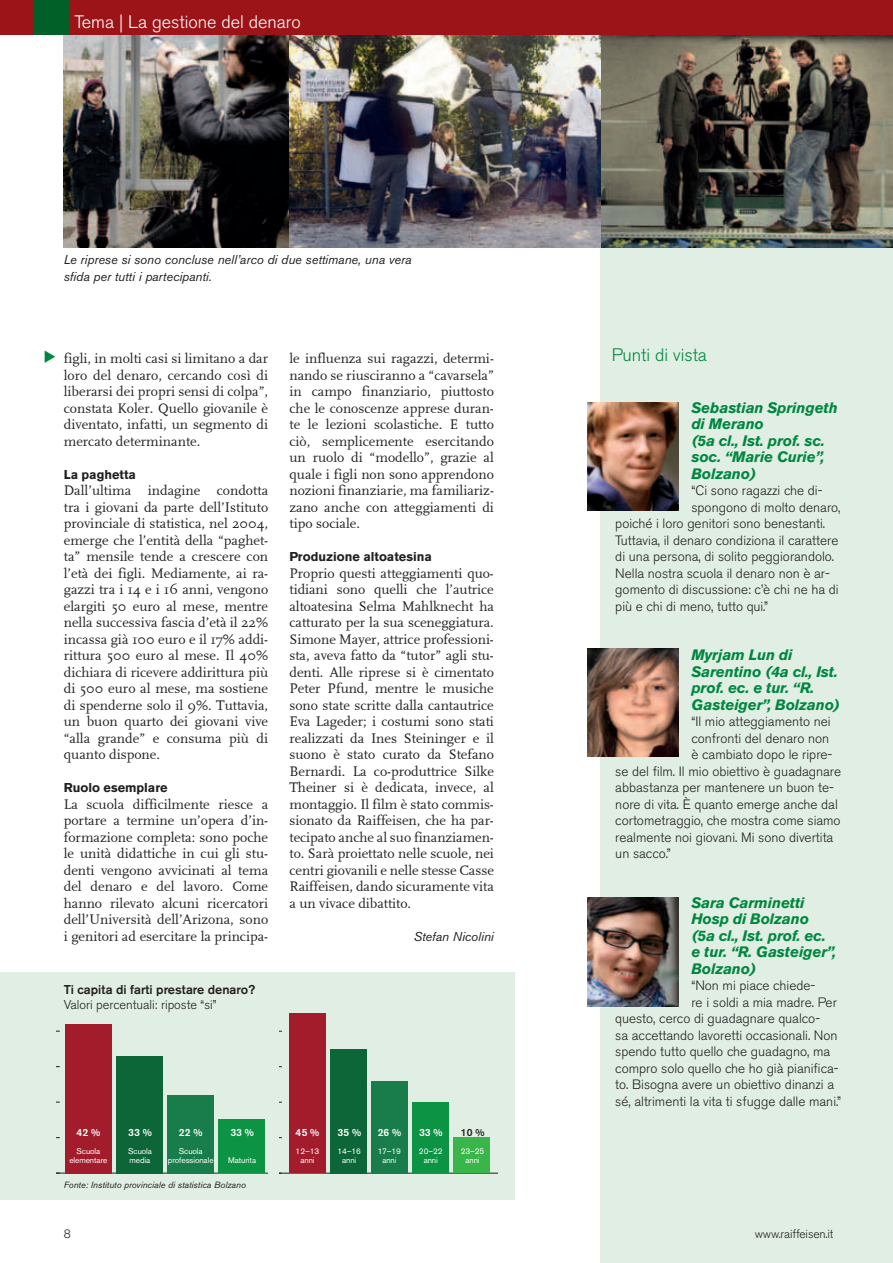
<style>
.page{position:relative;width:893px;height:1263px;background:#fff}
.page>*{position:absolute;margin:0;border:0;box-sizing:border-box;transform-origin:0 0}
.t1{font:300 18px "Akzidenz Grotesk BE";color:#fff}
.t2{font:300 18px "Akzidenz Grotesk BE";color:#00873f}
.t3{font:italic 700 15px/16.5px "Akzidenz Grotesk BE";letter-spacing:-.01em;color:#00873f}
.t4{font:14.25px/16.5px "FF Scala";color:#231f20;text-align:justify}
.t5{font:300 13.5px "Akzidenz Grotesk BE";color:#231f20}
.t6{font:italic 12.75px/16.5px "Akzidenz Grotesk BE";color:#231f20}
.t7{font:700 12.75px "Akzidenz Grotesk BE";color:#231f20}
.t8{font:500 12.75px "Akzidenz Grotesk BE";color:#231f20}
.t9{font:300 12.75px "Akzidenz Grotesk BE";color:#231f20}
.t10{font:300 12px "Akzidenz Grotesk BE";letter-spacing:-.01em;color:#231f20}
.t11{font:12px "Myriad Pro";color:#231f20}
.t12{font:500 10.35px "Akzidenz Grotesk BE";color:#fff}
.t13{font:500 10.35px "Akzidenz Grotesk BE";color:#231f20}
.t14{font:italic 9px "Akzidenz Grotesk BE";color:#231f20}
.t15{font:8.25px/9px "Akzidenz Grotesk BE";letter-spacing:-.01em;color:#fff;text-align:center}
</style>
<div class="page">
<img style="left:64px;top:34px;width:225px;height:214px">
<div style="left:601px;top:0;width:292px;height:1263px;background:#e0eee3"></div>
<img style="left:601px;top:34px;width:292px;height:214px">
<img style="left:289px;top:34px;width:312px;height:214px">
<div style="left:0;top:0;width:893px;height:34px;background:#9c1418"></div>
<div style="left:34px;top:0;width:34px;height:34px;background:#006028"></div>
<div style="left:0;top:972px;width:514px;height:227px;background:#e0eee3"></div>
<hr style="left:56px;top:1173px;width:212px;height:1px;background:#231f20">
<hr style="left:56px;top:1013px;width:1px;height:160px;background:#231f20">
<div style="left:219px;top:1120px;width:46px;height:53px;background:#0d9344"></div>
<div style="left:168px;top:1095px;width:46px;height:78px;background:#187d4a"></div>
<div style="left:116px;top:1056px;width:46px;height:117px;background:#0c6638"></div>
<div style="left:65px;top:1024px;width:46px;height:149px;background:#a31c2c"></div>
<hr style="left:279px;top:1173px;width:218px;height:1px;background:#231f20">
<hr style="left:279px;top:1007px;width:1px;height:166px;background:#231f20">
<div style="left:453px;top:1138px;width:37px;height:35px;background:#3ab54a"></div>
<div style="left:412px;top:1102px;width:37px;height:71px;background:#0d9344"></div>
<div style="left:371px;top:1081px;width:37px;height:92px;background:#187d4a"></div>
<div style="left:330px;top:1049px;width:37px;height:124px;background:#0c6638"></div>
<div style="left:289px;top:1013px;width:37px;height:160px;background:#a31c2c"></div>
<img style="left:587px;top:402px;width:92px;height:108px">
<img style="left:587px;top:648px;width:92px;height:109px">
<img style="left:587px;top:898px;width:92px;height:109px">
<p class="t1" style="left:74px;top:12px;width:268px">Coverstory | ????????????????????</p>
<p class="t1" style="left:74px;top:12px;width:228px">Tema | La gestione del denaro</p>
<p class="t6" style="left:64px;top:251px;width:349px">Le riprese si sono concluse nell’arco di due settimane, una vera sfida per tutti i partecipanti.</p>
<p class="t4" style="left:64px;top:350px;width:206px">figli, in molti casi si limitano a dar loro del denaro, cercando così di liberarsi dei propri sensi di colpa”, constata Koler. Quello giovanile è diventato, infatti, un segmento di mercato determinante.</p>
<p class="t7" style="left:64px;top:467px;width:74px">La paghetta</p>
<p class="t4" style="left:64px;top:482px;width:206px">Dall’ultima indagine condotta tra i giovani da parte dell’Istituto provinciale di statistica, nel 2004, emerge che l’entità della “paghet&shy;ta” mensile tende a crescere con l’età dei figli. Mediamente, ai ra&shy;gazzi tra i 14 e i 16 anni, vengono elargiti 50 euro al mese, mentre nella successiva fascia d’età il 22% incassa già 100 euro e il 17% addi&shy;rittura 500 euro al mese. Il 40% dichiara di ricevere addirittura più di 500 euro al mese, ma sostiene di spenderne solo il 9%. Tuttavia, un buon quarto dei giovani vive “alla grande” e consuma più di quanto dispone.</p>
<p class="t7" style="left:64px;top:780px;width:105px">Ruolo esemplare</p>
<p class="t4" style="left:64px;top:796px;width:206px">La scuola difficilmente riesce a portare a termine un’opera d’in&shy;formazione completa: sono poche le unità didattiche in cui gli stu&shy;denti vengono avvicinati al tema del denaro e del lavoro. Come hanno rilevato alcuni ricercatori dell’Università dell’Arizona, sono i genitori ad esercitare la principa-</p>
<p class="t11" style="left:259px;top:826px;width:14px">40</p>
<p class="t11" style="left:259px;top:862px;width:14px">30</p>
<p class="t11" style="left:259px;top:897px;width:14px">20</p>
<p class="t11" style="left:259px;top:933px;width:14px">10</p>
<p class="t8" style="left:64px;top:981px;width:193px">Ti capita di farti prestare denaro?</p>
<p class="t9" style="left:64px;top:997px;width:154px">Valori percentuali: riposte “si”</p>
<p class="t4" style="left:289px;top:350px;width:206px">le influenza sui ragazzi, determi&shy;nando se riusciranno a “cavarsela” in campo finanziario, piuttosto che le conoscenze apprese duran&shy;te le lezioni scolastiche. E tutto ciò, semplicemente esercitando un ruolo di “modello”, grazie al quale i figli non sono apprendono nozioni finanziarie, ma familiariz&shy;zano anche con atteggiamenti di tipo sociale.</p>
<p class="t7" style="left:289px;top:549px;width:144px">Produzione altoatesina</p>
<p class="t4" style="left:289px;top:565px;width:206px">Proprio questi atteggiamenti quo&shy;tidiani sono quelli che l’autrice altoatesina Selma Mahlknecht ha catturato per la sua sceneggiatura.<br>Simone Mayer, attrice professioni&shy;sta, aveva fatto da “tutor” agli stu&shy;denti. Alle riprese si è cimentato Peter Pfund, mentre le musiche sono state scritte dalla cantautrice Eva Lageder; i costumi sono stati realizzati da Ines Steininger e il suono è stato curato da Stefano Bernardi. La co-produttrice Silke Theiner si è dedicata, invece, al montaggio. Il film è stato commis&shy;sionato da Raiffeisen, che ha par&shy;tecipato anche al suo finanziamen&shy;to. Sarà proiettato nelle scuole, nei centri giovanili e nelle stesse Casse Raiffeisen, dando sicuramente vita a un vivace dibattito.</p>
<p class="t6" style="left:414px;top:928px;width:82px">Stefan Nicolini</p>
<p class="t12" style="left:77px;top:1126px;width:25px">42 %</p>
<p class="t15" style="left:69px;top:1147px;width:40px">Scuola elementare</p>
<p class="t12" style="left:128px;top:1126px;width:25px">33 %</p>
<p class="t15" style="left:128px;top:1147px;width:25px;text-align:left">Scuola media</p>
<p class="t12" style="left:179px;top:1126px;width:25px">22 %</p>
<p class="t15" style="left:168px;top:1147px;width:47px">Scuola professionale</p>
<p class="t12" style="left:230px;top:1126px;width:25px">33 %</p>
<p class="t15" style="left:228px;top:1156px;width:29px">Maturita</p>
<p class="t12" style="left:296px;top:1126px;width:25px">45 %</p>
<p class="t15" style="left:296px;top:1147px;width:25px">12–13 anni</p>
<p class="t12" style="left:337px;top:1126px;width:25px">35 %</p>
<p class="t15" style="left:337px;top:1147px;width:25px">14–16 anni</p>
<p class="t12" style="left:378px;top:1126px;width:25px">26 %</p>
<p class="t15" style="left:378px;top:1147px;width:25px">17–19 anni</p>
<p class="t12" style="left:419px;top:1126px;width:25px">33 %</p>
<p class="t15" style="left:419px;top:1147px;width:25px">20–22 anni</p>
<p class="t13" style="left:461px;top:1126px;width:25px">10 %</p>
<p class="t15" style="left:461px;top:1147px;width:25px">23–25 anni</p>
<p class="t14" style="left:64px;top:1179px;width:184px">Fonte: Instituto provinciale di statistica Bolzano</p>
<p class="t2" style="left:612px;top:345px;width:97px">Punti di vista</p>
<p class="t3" style="left:691px;top:399px;width:148px">Sebastian Springeth di Merano<br>(5a cl., Ist. prof. sc. soc. “Marie Curie”,<br>Bolzano)</p>
<p class="t5" style="left:691px;top:483px;width:133px">“Ci sono ragazzi che di-</p>
<p class="t5" style="left:691px;top:499px;width:151px">spongono di molto denaro,</p>
<p class="t5" style="left:615px;top:516px;width:211px">poiché i loro genitori sono benestanti.</p>
<p class="t5" style="left:615px;top:532px;width:225px">Tuttavia, il denaro condiziona il carattere</p>
<p class="t5" style="left:615px;top:549px;width:220px">di una persona, di solito peggiorandolo.</p>
<p class="t5" style="left:615px;top:565px;width:216px">Nella nostra scuola il denaro non è ar-</p>
<p class="t5" style="left:615px;top:582px;width:225px">gomento di discussione: c’è chi ne ha di</p>
<p class="t5" style="left:615px;top:598px;width:154px">più e chi di meno, tutto qui.”</p>
<p class="t3" style="left:691px;top:647px;width:151px">Myrjam Lun di<br>Sarentino (4a cl., Ist. prof. ec. e tur. “R.<br>Gasteiger”, Bolzano)</p>
<p class="t5" style="left:691px;top:714px;width:141px">“Il mio atteggiamento nei</p>
<p class="t5" style="left:691px;top:730px;width:139px">confronti del denaro non</p>
<p class="t5" style="left:691px;top:747px;width:142px">è cambiato dopo le ripre-</p>
<p class="t5" style="left:615px;top:763px;width:227px">se del film. Il mio obiettivo è guadagnare</p>
<p class="t5" style="left:615px;top:780px;width:220px">abbastanza per mantenere un buon te-</p>
<p class="t5" style="left:615px;top:796px;width:224px">nore di vita. È quanto emerge anche dal</p>
<p class="t5" style="left:615px;top:813px;width:227px">cortometraggio, che mostra come siamo</p>
<p class="t5" style="left:615px;top:829px;width:220px">realmente noi giovani. Mi sono divertita</p>
<p class="t5" style="left:615px;top:846px;width:57px">un sacco.”</p>
<p class="t3" style="left:691px;top:894px;width:146px">Sara Carminetti<br>Hosp di Bolzano (5a cl., Ist. prof. ec. e tur. “R. Gasteiger”,<br>Bolzano)</p>
<p class="t5" style="left:691px;top:978px;width:125px">“Non mi piace chiede-</p>
<p class="t5" style="left:691px;top:994px;width:147px">re i soldi a mia madre. Per</p>
<p class="t5" style="left:615px;top:1011px;width:206px">questo, cerco di guadagnare qualco-</p>
<p class="t5" style="left:615px;top:1027px;width:224px">sa accettando lavoretti occasionali. Non</p>
<p class="t5" style="left:615px;top:1044px;width:216px">spendo tutto quello che guadagno, ma</p>
<p class="t5" style="left:615px;top:1060px;width:225px">compro solo quello che ho già pianifica-</p>
<p class="t5" style="left:615px;top:1077px;width:220px">to. Bisogna avere un obiettivo dinanzi a</p>
<p class="t5" style="left:615px;top:1093px;width:227px">sé, altrimenti la vita ti sfugge dalle mani.”</p>
<p class="t10" style="left:64px;top:1227px;width:8px">8</p>
<p class="t10" style="left:755px;top:1227px;width:80px">www.raiffeisen.it</p>
</div>
